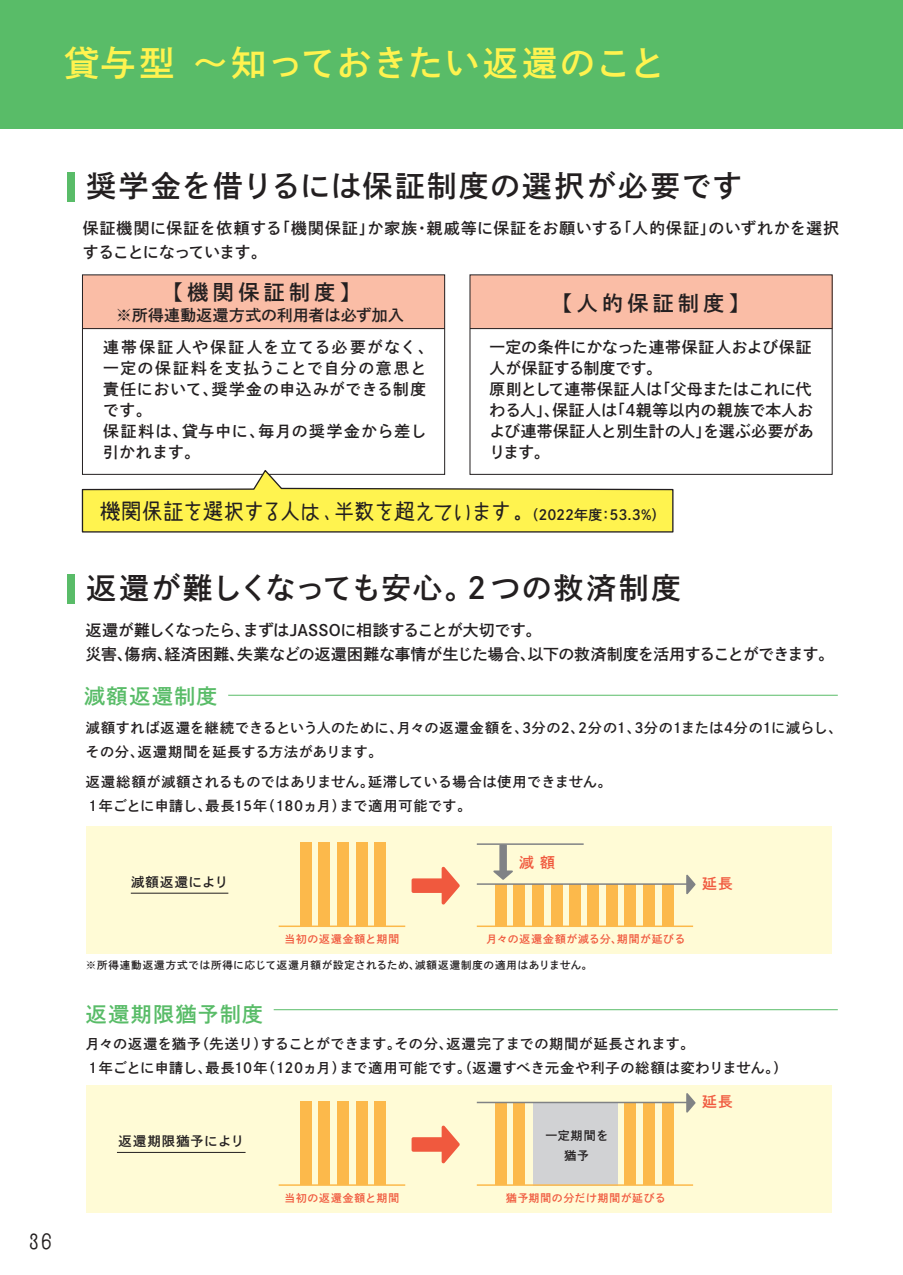
<style>
.page{position:relative;width:903px;height:1275px;background:#fff}
.page>*{position:absolute;margin:0;border:0;box-sizing:border-box;transform-origin:0 0}
.t1{font:35px "Shuei Go Kin Std B";letter-spacing:.04em;color:#fff34f}
.t2{font:29.75px "Shuei Go Kin Std B";letter-spacing:.055em;color:#231f20}
.t3{font:21px "cinecaption";letter-spacing:-.055em;color:#231f20}
.t4{font:21px "Shuei Go Kin Std B";letter-spacing:.21em;color:#231f20}
.t5{font:21px "Shuei Go Kin Std B";letter-spacing:.06em;color:#59bc68}
.t6{font:19.25px "cinecaption";color:#231f20}
.t7{font:15.75px/21px "Shuei Go Kin Std B";letter-spacing:.025em;color:#231f20}
.t8{font:15.75px/21px "Shuei Go Kin Std B";letter-spacing:.08em;color:#231f20}
.t9{font:15.75px/24.5px "Shuei Go Kin Std B";letter-spacing:-.01em;color:#231f20}
.t10{font:15.75px/24.5px "Shuei Go Kin Std B";letter-spacing:.05em;color:#231f20}
.t11{font:14.88px "Shuei Go Kin Std B";color:#f0593e}
.t12{font:14px/23.6px "Shuei Go Kin Std B";letter-spacing:.03em;color:#231f20}
.t13{font:13.3px "Shuei Go Kin Std B";letter-spacing:.065em;color:#231f20}
.t14{font:11.9px/20.1px "Shuei Go Kin Std B";letter-spacing:.07em;color:#231f20;text-align:center}
.t15{font:10.85px "Shuei Go Kin Std B";letter-spacing:.07em;color:#f0593e}
.t16{font:10.5px "Shuei Go Kin Std B";letter-spacing:.075em;color:#231f20}
.s1{font-family:"Shuei Go Kin Std B";font-size:14px}
</style>
<div class="page">
<div style="left:0;top:0;width:903px;height:129px;background:#59bc68"></div>
<div style="left:86px;top:1085px;width:746px;height:128px;background:#fffbd6"></div>
<div style="left:533px;top:1103px;width:85px;height:82px;background:#d1d2d4"></div>
<div style="left:86px;top:826px;width:746px;height:128px;background:#fffbd6"></div>
<div style="left:67px;top:574px;width:7px;height:30px;background:#59bc68"></div>
<div style="left:300px;top:842px;width:12px;height:84px;background:#fcb94b"></div>
<div style="left:319px;top:842px;width:11px;height:84px;background:#fcb94b"></div>
<div style="left:337px;top:842px;width:12px;height:84px;background:#fcb94b"></div>
<div style="left:356px;top:842px;width:11px;height:84px;background:#fcb94b"></div>
<div style="left:374px;top:842px;width:12px;height:84px;background:#fcb94b"></div>
<div style="left:495px;top:884px;width:12px;height:42px;background:#fcb94b"></div>
<div style="left:514px;top:884px;width:11px;height:42px;background:#fcb94b"></div>
<div style="left:532px;top:884px;width:12px;height:42px;background:#fcb94b"></div>
<div style="left:551px;top:884px;width:11px;height:42px;background:#fcb94b"></div>
<div style="left:569px;top:884px;width:12px;height:42px;background:#fcb94b"></div>
<div style="left:588px;top:884px;width:11px;height:42px;background:#fcb94b"></div>
<div style="left:606px;top:884px;width:12px;height:42px;background:#fcb94b"></div>
<div style="left:625px;top:884px;width:11px;height:42px;background:#fcb94b"></div>
<div style="left:643px;top:884px;width:12px;height:42px;background:#fcb94b"></div>
<div style="left:662px;top:884px;width:11px;height:42px;background:#fcb94b"></div>
<hr style="left:279px;top:925px;width:126px;height:2px;background:#fcb94b">
<hr style="left:477px;top:925px;width:216px;height:2px;background:#fcb94b">
<hr style="left:477px;top:883px;width:216px;height:2px;background:#808285">
<hr style="left:477px;top:843px;width:107px;height:2px;background:#808285">
<svg style="left:493px;top:844px;width:20px;height:36px"></svg>
<svg style="left:411px;top:867px;width:49px;height:37px"></svg>
<svg style="left:686px;top:875px;width:10px;height:19px"></svg>
<div style="left:300px;top:1101px;width:12px;height:84px;background:#fcb94b"></div>
<div style="left:319px;top:1101px;width:11px;height:84px;background:#fcb94b"></div>
<div style="left:337px;top:1101px;width:12px;height:84px;background:#fcb94b"></div>
<div style="left:356px;top:1101px;width:11px;height:84px;background:#fcb94b"></div>
<div style="left:374px;top:1101px;width:12px;height:84px;background:#fcb94b"></div>
<div style="left:495px;top:1103px;width:12px;height:82px;background:#fcb94b"></div>
<div style="left:514px;top:1103px;width:11px;height:82px;background:#fcb94b"></div>
<div style="left:625px;top:1103px;width:11px;height:82px;background:#fcb94b"></div>
<div style="left:643px;top:1103px;width:12px;height:82px;background:#fcb94b"></div>
<div style="left:662px;top:1103px;width:11px;height:82px;background:#fcb94b"></div>
<hr style="left:279px;top:1184px;width:126px;height:2px;background:#fcb94b">
<hr style="left:477px;top:1184px;width:216px;height:2px;background:#fcb94b">
<hr style="left:477px;top:1102px;width:216px;height:1px;background:#808285">
<svg style="left:411px;top:1125px;width:49px;height:38px"></svg>
<svg style="left:686px;top:1093px;width:10px;height:19px"></svg>
<hr style="left:131px;top:893px;width:97px;height:1px;background:#231f20">
<hr style="left:117px;top:1152px;width:129px;height:1px;background:#231f20">
<div style="left:67px;top:172px;width:7px;height:30px;background:#59bc68"></div>
<hr style="left:228px;top:695px;width:610px;height:1px;background:#59bc68">
<hr style="left:274px;top:1009px;width:564px;height:1px;background:#59bc68">
<div style="left:82px;top:275px;width:363px;height:54px;background:#fabda6"></div>
<div style="left:470px;top:275px;width:362px;height:54px;background:#fabda6"></div>
<div style="left:82px;top:274px;width:363px;height:201px;border:1px solid #231f20"></div>
<hr style="left:82px;top:328px;width:363px;height:1px;background:#231f20">
<hr style="left:470px;top:328px;width:362px;height:1px;background:#231f20">
<svg style="left:81px;top:468px;width:593px;height:65px"></svg>
<h1 class="t1" style="left:64px;top:39px;width:603px">貸与型 ～知っておきたい返還のこと</h1>
<h3 class="t6" style="left:29px;top:1230px;width:24px">36</h3>
<h2 class="t2" style="left:87px;top:166px;width:657px">奨学金を借りるには保証制度の選択が必要です</h2>
<p class="t10" style="left:83px;top:216px;width:758px">保証機関に保証を依頼する「機関保証」か家族・親戚等に保証をお願いする「人的保証」のいずれかを選択することになっています。</p>
<h3 class="t4" style="left:162px;top:277px;width:200px">【機関保証制度】</h3>
<p class="t7" style="left:116px;top:304px;width:289px">※所得連動返還方式の利用者は必ず加入</p>
<h3 class="t4" style="left:552px;top:288px;width:200px">【人的保証制度】</h3>
<p class="t8" style="left:103px;top:336px;width:332px">連帯保証人や保証人を立てる必要がなく、一定の保証料を支払うことで自分の意思と責任において、奨学金の申込みができる制度です。<br>保証料は、貸与中に、毎月の奨学金から差し引かれます。</p>
<p class="t7" style="left:490px;top:336px;width:325px">一定の条件にかなった連帯保証人および保証人が保証する制度です。<br>原則として連帯保証人は「父母またはこれに代わる人」、保証人は「4親等以内の親族で本人および連帯保証人と別生計の人」を選ぶ必要があります。</p>
<h3 class="t3" style="left:100px;top:500px;width:567px">機関保証を選択する人は、半数を超えています。<span class="s1">（2022年度：53.3%）</span></h3>
<h2 class="t2" style="left:87px;top:567px;width:596px">返還が難しくなっても安心。２つの救済制度</h2>
<p class="t9" style="left:86px;top:617px;width:750px">返還が難しくなったら、まずはJASSOに相談することが大切です。<br>災害、傷病、経済困難、失業などの返還困難な事情が生じた場合、以下の救済制度を活用することができます。</p>
<h3 class="t5" style="left:84px;top:682px;width:135px">減額返還制度</h3>
<p class="t12" style="left:86px;top:716px;width:758px">減額すれば返還を継続できるという人のために、月々の返還金額を、3分の2、2分の1、3分の1または4分の1に減らし、その分、返還期間を延長する方法があります。　</p>
<p class="t12" style="left:86px;top:770px;width:527px">返還総額が減額されるものではありません。延滞している場合は使用できません。<br>１年ごとに申請し、最長15年（180ヵ月）まで適用可能です。</p>
<p class="t11" style="left:519px;top:852px;width:37px">減 額</p>
<p class="t13" style="left:131px;top:872px;width:99px">減額返還により</p>
<p class="t11" style="left:702px;top:873px;width:32px">延長</p>
<p class="t15" style="left:285px;top:931px;width:116px">当初の返還金額と期間</p>
<p class="t15" style="left:487px;top:931px;width:200px">月々の返還金額が減る分、期間が延びる</p>
<p class="t16" style="left:86px;top:957px;width:508px">※所得連動返還方式では所得に応じて返還月額が設定されるため、減額返還制度の適用はありません。</p>
<h3 class="t5" style="left:86px;top:999px;width:179px">返還期限猶予制度</h3>
<p class="t12" style="left:86px;top:1032px;width:703px">月々の返還を猶予（先送り）することができます。その分、返還完了までの期間が延長されます。<br>１年ごとに申請し、最長10年（120ヵ月）まで適用可能です。（返還すべき元金や利子の総額は変わりません。）</p>
<p class="t13" style="left:119px;top:1131px;width:127px">返還期限猶予により</p>
<p class="t14" style="left:545px;top:1125px;width:64px">一定期間を猶予</p>
<p class="t15" style="left:285px;top:1190px;width:116px">当初の返還金額と期間</p>
<p class="t15" style="left:506px;top:1190px;width:161px">猶予期間の分だけ期間が延びる</p>
<p class="t11" style="left:702px;top:1091px;width:32px">延長</p>
</div>
